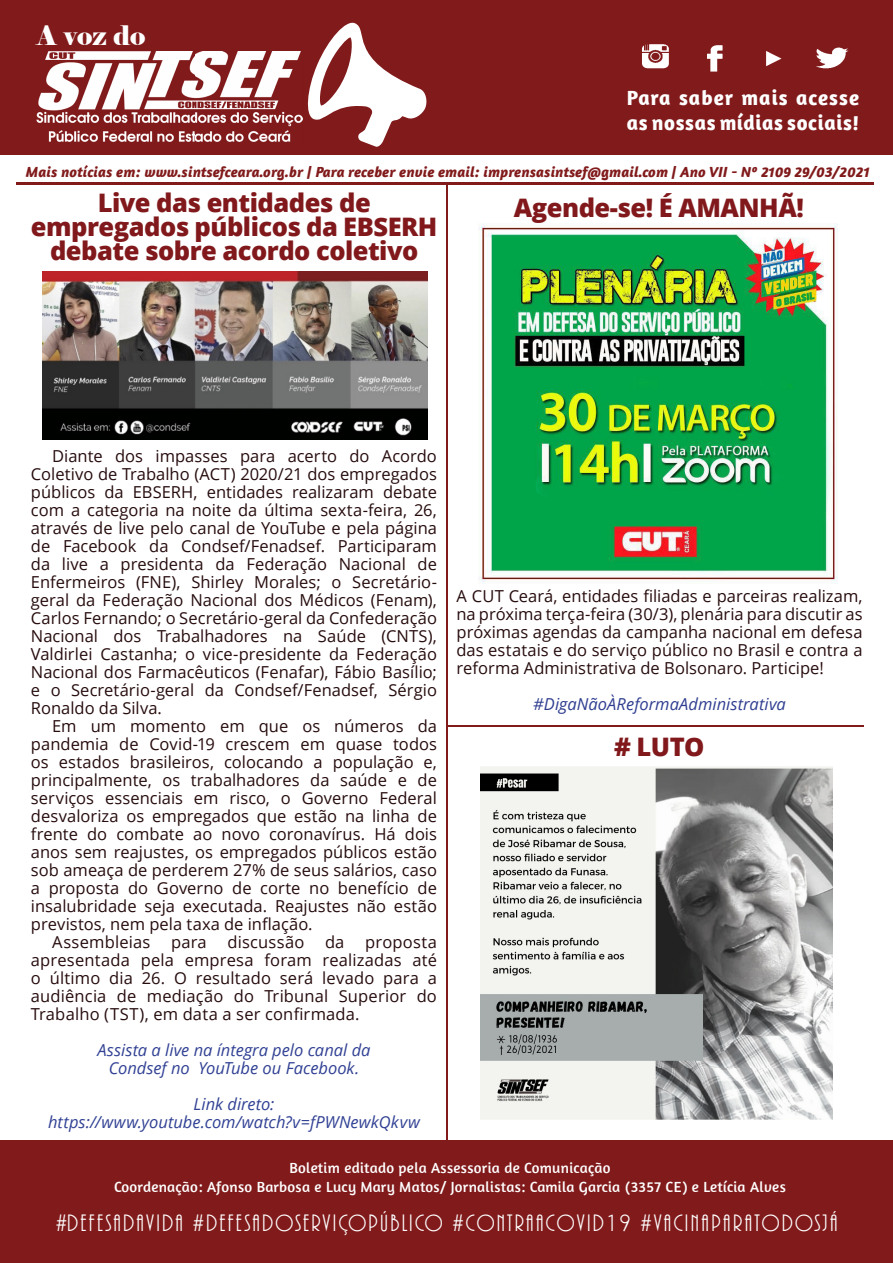
<style>
.page{position:relative;width:893px;height:1263px;background:#fff}
.page>*{position:absolute;margin:0;border:0;box-sizing:border-box;transform-origin:0 0}
.t1{font:26.85px "Elephant";color:#fff}
.t2{font:800 25.5px/24px "Open Sans";letter-spacing:-.02em;color:#81191c;text-align:center}
.t3{font:24.6px "ARBONNIE";letter-spacing:.09em;color:#fff}
.t4{font:700 21px/25.2px "Amaranth";letter-spacing:.03em;color:#fff}
.t5{font:16.5px/18px "Open Sans";color:#270c0e;text-align:justify}
.t6{font:italic 16.5px/18px "Open Sans";color:#314194;text-align:center}
.t7{font:italic 16.5px "Open Sans";letter-spacing:.005em;color:#303e91}
.t8{font:15px/19.5px "Amaranth";letter-spacing:.02em;color:#fff;text-align:center}
.t9{font:italic 700 15px "Amaranth";letter-spacing:.01em;color:#811a1b}
</style>
<div class="page">
<div style="left:0;top:0;width:893px;height:154px;background:#811a1b"></div>
<svg style="left:307px;top:22px;width:120px;height:125px"></svg>
<div style="left:0;top:1140px;width:893px;height:123px;background:#811a1b"></div>
<img style="left:37px;top:51px;width:265px;height:90px">
<hr style="left:16px;top:182px;width:858px;height:2px;background:#811a1b">
<hr style="left:447px;top:725px;width:416px;height:2px;background:#811a1b">
<hr style="left:446px;top:183px;width:2px;height:957px;background:#811a1b">
<img style="left:642px;top:44px;width:27px;height:25px">
<img style="left:707px;top:45px;width:16px;height:27px">
<img style="left:766px;top:51px;width:16px;height:16px">
<img style="left:816px;top:47px;width:33px;height:22px">
<img style="left:478px;top:224px;width:359px;height:359px">
<img style="left:43px;top:271px;width:384px;height:169px">
<img style="left:481px;top:767px;width:352px;height:352px">
<h1 class="t1" style="left:37px;top:18px;width:110px">A voz do</h1>
<p class="t4" style="left:627px;top:84px;width:234px">Para saber mais acesse as nossas mídias sociais!</p>
<p class="t9" style="left:26px;top:163px;width:846px">Mais notícias em: www.sintsefceara.org.br | Para receber envie email: imprensasintsef@gmail.com | Ano VII - Nº 2109 29/03/2021</p>
<h2 class="t2" style="left:31px;top:190px;width:408px">Live das entidades de empregados públicos da EBSERH debate sobre acordo coletivo</h2>
<h2 class="t2" style="left:514px;top:194px;width:291px">Agende-se! É AMANHÃ!</h2>
<p class="t5" style="left:31px;top:446px;width:407px;text-indent:21px">Diante dos impasses para acerto do Acordo Coletivo de Trabalho (ACT) 2020/21 dos empregados públicos da EBSERH, entidades realizaram debate com a categoria na noite da última sexta-feira, 26, através de live pelo canal de YouTube e pela página de Facebook da Condsef/Fenadsef. Participaram da live a presidenta da Federação Nacional de Enfermeiros (FNE), Shirley Morales; o Secretário&shy;geral da Federação Nacional dos Médicos (Fenam), Carlos Fernando; o Secretário-geral da Confederação Nacional dos Trabalhadores na Saúde (CNTS), Valdirlei Castanha; o vice-presidente da Federação Nacional dos Farmacêuticos (Fenafar), Fábio Basílio; e o Secretário-geral da Condsef/Fenadsef, Sérgio Ronaldo da Silva.</p>
<p class="t5" style="left:52px;top:716px;width:386px">Em um momento em que os números da</p>
<p class="t5" style="left:31px;top:734px;width:407px">pandemia de Covid-19 crescem em quase todos</p>
<p class="t5" style="left:31px;top:752px;width:407px">os estados brasileiros, colocando a população e,</p>
<p class="t5" style="left:31px;top:770px;width:407px">principalmente, os trabalhadores da saúde e de</p>
<p class="t5" style="left:31px;top:788px;width:407px">serviços essenciais em risco, o Governo Federal</p>
<p class="t5" style="left:31px;top:806px;width:407px">desvaloriza os empregados que estão na linha de</p>
<p class="t5" style="left:31px;top:824px;width:407px">frente do combate ao novo coronavírus. Há dois</p>
<p class="t5" style="left:31px;top:842px;width:407px">anos sem reajustes, os empregados públicos estão</p>
<p class="t5" style="left:31px;top:860px;width:407px">sob ameaça de perderem 27% de seus salários, caso</p>
<p class="t5" style="left:31px;top:878px;width:407px">a proposta do Governo de corte no benefício de</p>
<p class="t5" style="left:31px;top:896px;width:407px">insalubridade seja executada. Reajustes não estão</p>
<p class="t5" style="left:31px;top:914px;width:283px">previstos, nem pela taxa de inflação.</p>
<p class="t5" style="left:52px;top:932px;width:100px">Assembleias</p>
<p class="t5" style="left:171px;top:932px;width:37px">para</p>
<p class="t5" style="left:227px;top:932px;width:78px">discussão</p>
<p class="t5" style="left:325px;top:932px;width:21px">da</p>
<p class="t5" style="left:31px;top:932px;width:407px;text-indent:334px">proposta apresentada pela empresa foram realizadas até o último dia 26. O resultado será levado para a audiência de mediação do Tribunal Superior do Trabalho (TST), em data a ser confirmada.</p>
<p class="t6" style="left:97px;top:1040px;width:275px">Assista a live na íntegra pelo canal da<br>Condsef no YouTube ou Facebook.</p>
<p class="t6" style="left:48px;top:1094px;width:373px">Link direto: https://www.youtube.com/watch?v=fPWNewkQkvw</p>
<p class="t5" style="left:457px;top:587px;width:407px">A CUT Ceará, entidades filiadas e parceiras realizam, na próxima terça-feira (30/3), plenária para discutir as próximas agendas da campanha nacional em defesa das estatais e do serviço público no Brasil e contra a reforma Administrativa de Bolsonaro. Participe!</p>
<p class="t7" style="left:533px;top:693px;width:254px">#DigaNãoÀReformaAdministrativa</p>
<h2 class="t2" style="left:614px;top:733px;width:92px"># LUTO</h2>
<p class="t8" style="left:114px;top:1158px;width:673px">Boletim editado pela Assessoria de Comunicação<br>Coordenação: Afonso Barbosa e Lucy Mary Matos/ Jornalistas: Camila Garcia (3357 CE) e Letícia Alves</p>
<h3 class="t3" style="left:56px;top:1210px;width:783px">#DEFESADAVIDA #DEFESADOSERVIÇOPÚBLICO #CONTRAACOVID19 #VACINAPARATODOSJÁ</h3>
</div>
